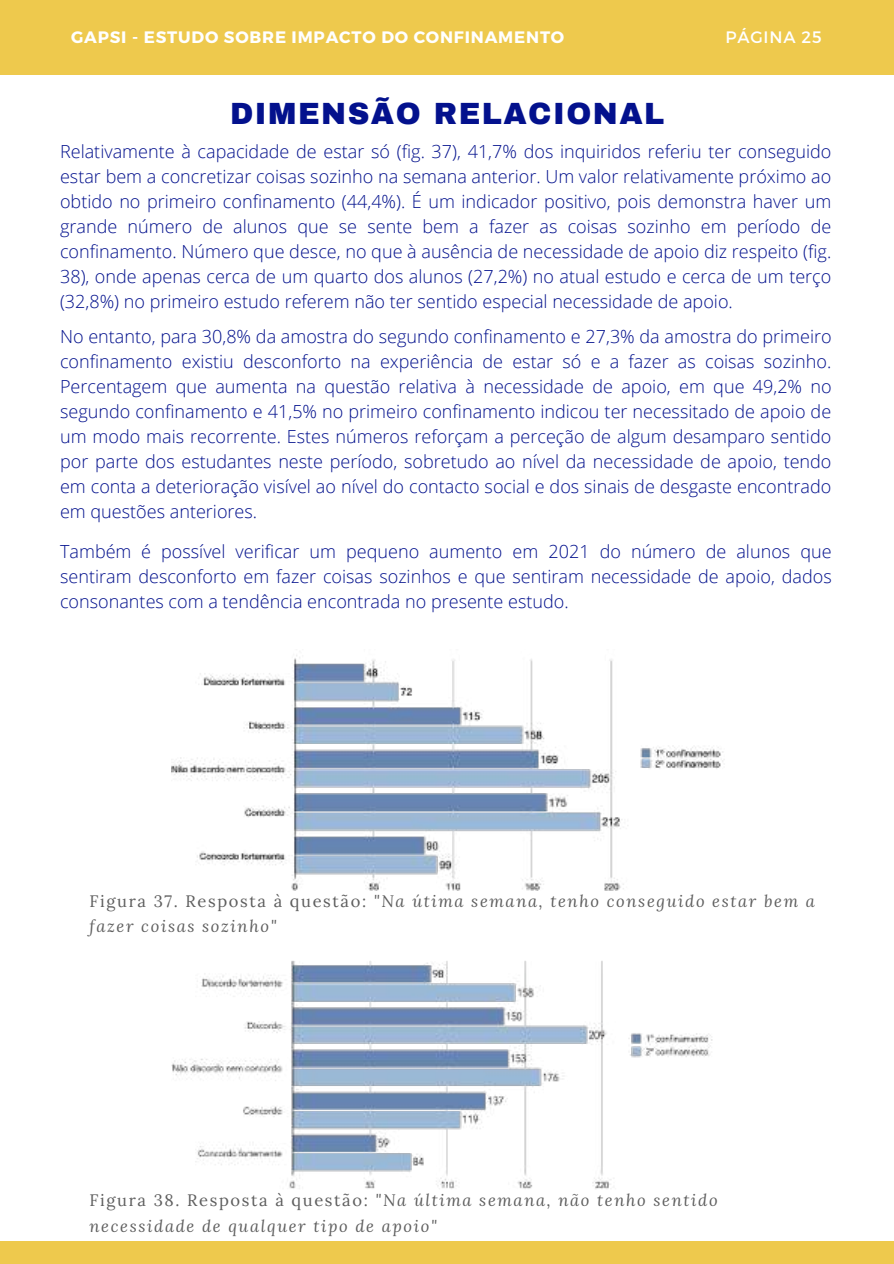
<style>
.page{position:relative;width:894px;height:1264px;background:#fff}
.page>*{position:absolute;margin:0;border:0;box-sizing:border-box;transform-origin:0 0}
.t1{font:900 30px "Archivo";letter-spacing:.05em;color:#03118d}
.t2{font:300 18px/25px "Open Sans";color:#03118d;text-align:justify}
.t3{font:italic 16.5px/26px "Lora";letter-spacing:.1em;color:#5e5e5e}
.t4{font:700 16.5px "Montserrat";letter-spacing:.05em;color:#fff}
.t5{font:16.5px "Montserrat";letter-spacing:.05em;color:#fff}
.s1{font-style:normal}
</style>
<div class="page">
<div style="left:0;top:0;width:893px;height:74px;background:#eec94d"></div>
<div style="left:0;top:1241px;width:893px;height:22px;background:#eec94d"></div>
<img style="left:171px;top:655px;width:554px;height:235px">
<img style="left:171px;top:960px;width:542px;height:229px">
<p class="t4" style="left:71px;top:27px;width:494px">GAPSI - ESTUDO SOBRE IMPACTO DO CONFINAMENTO</p>
<p class="t5" style="left:725px;top:27px;width:98px">PÁGINA 25</p>
<h1 class="t1" style="left:230px;top:98px;width:435px">DIMENSÃO RELACIONAL</h1>
<p class="t2" style="left:60px;top:138px;width:772px">Relativamente à capacidade de estar só (fig. 37), 41,7% dos inquiridos referiu ter conseguido estar bem a concretizar coisas sozinho na semana anterior. Um valor relativamente próximo ao obtido no primeiro confinamento (44,4%). É um indicador positivo, pois demonstra haver um grande número de alunos que se sente bem a fazer as coisas sozinho em período de confinamento. Número que desce, no que à ausência de necessidade de apoio diz respeito (fig.<br>38), onde apenas cerca de um quarto dos alunos (27,2%) no atual estudo e cerca de um terço (32,8%) no primeiro estudo referem não ter sentido especial necessidade de apoio.</p>
<p class="t2" style="left:60px;top:323px;width:772px">No entanto, para 30,8% da amostra do segundo confinamento e 27,3% da amostra do primeiro confinamento existiu desconforto na experiência de estar só e a fazer as coisas sozinho.<br>Percentagem que aumenta na questão relativa à necessidade de apoio, em que 49,2% no segundo confinamento e 41,5% no primeiro confinamento indicou ter necessitado de apoio de um modo mais recorrente. Estes números reforçam a perceção de algum desamparo sentido por parte dos estudantes neste período, sobretudo ao nível da necessidade de apoio, tendo em conta a deterioração visível ao nível do contacto social e dos sinais de desgaste encontrado em questões anteriores.</p>
<p class="t2" style="left:60px;top:538px;width:772px">Também é possível verificar um pequeno aumento em 2021 do número de alunos que sentiram desconforto em fazer coisas sozinhos e que sentiram necessidade de apoio, dados consonantes com a tendência encontrada no presente estudo.</p>
<p class="t3" style="left:89px;top:887px;width:726px"><span class="s1">Figura 37. Resposta à questão:</span> "Na útima semana, tenho conseguido estar bem a fazer coisas sozinho"</p>
<p class="t3" style="left:89px;top:1186px;width:629px"><span class="s1">Figura 38. Resposta à questão:</span> "Na última semana, não tenho sentido necessidade de qualquer tipo de apoio"</p>
</div>
